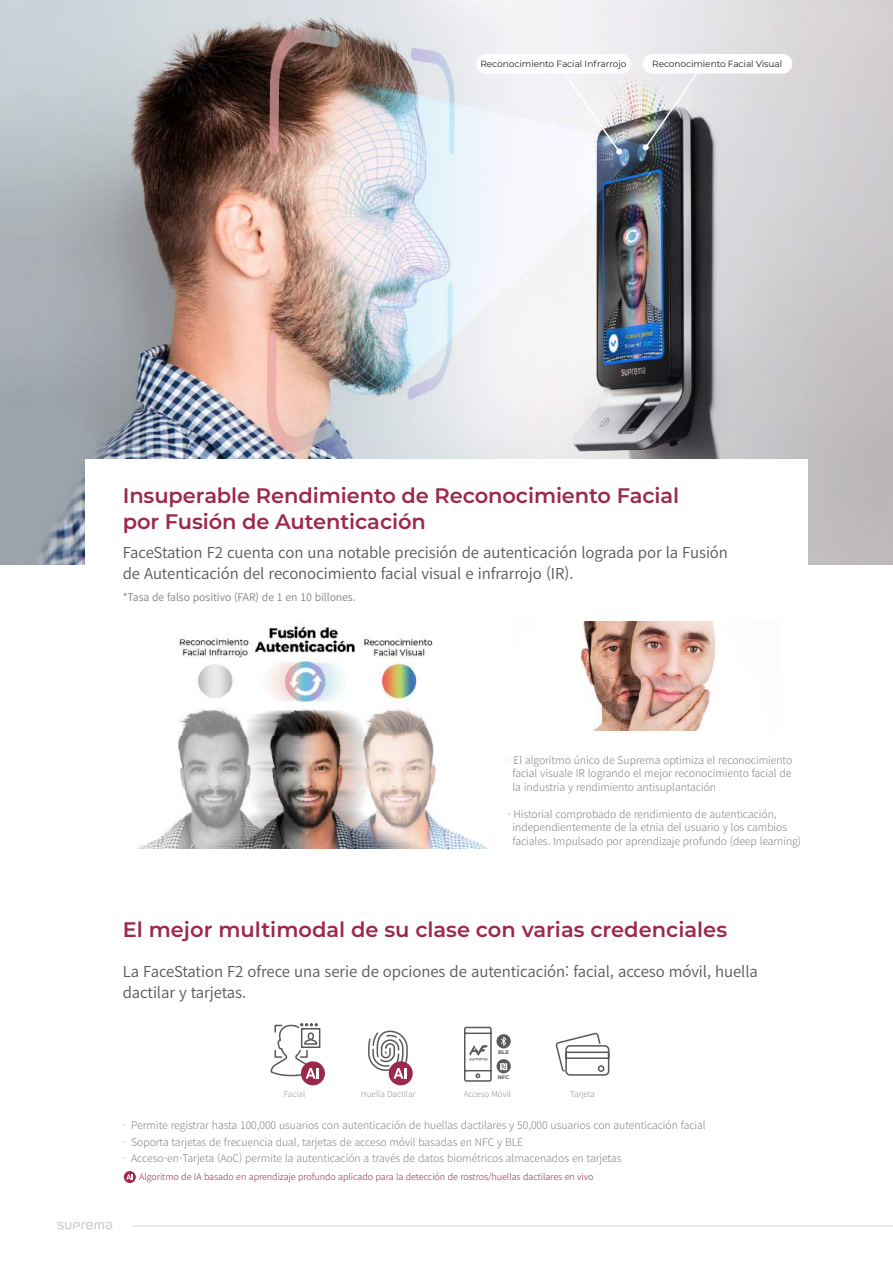
<style>
.page{position:relative;width:893px;height:1263px;background:#fff}
.page>*{position:absolute;margin:0;border:0;box-sizing:border-box;transform-origin:0 0}
.t1{font:600 21px/25.5px "Montserrat";letter-spacing:-.005em;color:#9c2949}
.t2{font:600 15px/21px "Noto Sans CJ Kkr";letter-spacing:-.005em;color:#57585a}
.t3{font:300 10.5px/13.5px "Noto Sans CJ Kkr";letter-spacing:-.005em;color:#808285}
.t4{font:600 10.5px "Noto Sans CJ Kkr";letter-spacing:-.005em;color:#808285}
.t5{font:300 9px "Noto Sans CJ Kkr";letter-spacing:-.005em;color:#9c2949}
.t6{font:9px "Montserrat";letter-spacing:-.01em;color:#231f20}
.t7{font:300 8.25px "Noto Sans CJ Kkr";letter-spacing:-.005em;color:#939598}
.t8{font:700 5.25px "Montserrat";color:#57585a}
</style>
<div class="page">
<img style="left:0;top:0;width:893px;height:564px">
<div style="left:85px;top:459px;width:723px;height:264px;background:#fff"></div>
<img style="left:574px;top:622px;width:142px;height:109px">
<div style="left:476px;top:54px;width:155px;height:20px;background:#fff;border-radius:10px"></div>
<div style="left:643px;top:54px;width:149px;height:20px;background:#fff;border-radius:10px"></div>
<svg style="left:560px;top:74px;width:62px;height:81px"></svg>
<img style="left:643px;top:68px;width:58px;height:82px">
<svg style="left:555px;top:1032px;width:55px;height:44px"></svg>
<hr style="left:133px;top:1226px;width:760px;height:1px;background:#d1d2d4">
<svg style="left:58px;top:1222px;width:54px;height:7px"></svg>
<img style="left:136px;top:624px;width:353px;height:225px">
<div style="left:497px;top:1034px;width:14px;height:14px;background:#57585a;border-radius:50%"></div>
<svg style="left:497px;top:1059px;width:14px;height:14px"></svg>
<svg style="left:501px;top:1036px;width:5px;height:10px"></svg>
<svg style="left:500px;top:1063px;width:7px;height:7px"></svg>
<svg style="left:464px;top:1026px;width:28px;height:56px"></svg>
<div style="left:301px;top:1061px;width:24px;height:24px;background:#9c2949;border-radius:50%"></div>
<svg style="left:270px;top:1023px;width:51px;height:55px"></svg>
<div style="left:389px;top:1061px;width:24px;height:24px;background:#9c2949;border-radius:50%"></div>
<svg style="left:368px;top:1030px;width:41px;height:48px"></svg>
<div style="left:124px;top:1171px;width:12px;height:12px;background:#9c2949;border-radius:50%"></div>
<svg style="left:126px;top:1174px;width:7px;height:6px"></svg>
<p class="t6" style="left:480px;top:58px;width:148px">Reconocimiento Facial Infrarrojo</p>
<p class="t6" style="left:652px;top:58px;width:131px">Reconocimiento Facial Visual</p>
<h1 class="t1" style="left:123px;top:482px;width:558px">Insuperable Rendimiento de Reconocimiento Facial por Fusión de Autenticación</h1>
<h2 class="t2" style="left:123px;top:542px;width:607px">FaceStation F2 cuenta con una notable precisión de autenticación lograda por la Fusión de Autenticación del reconocimiento facial visual e infrarrojo (IR).</h2>
<p class="t4" style="left:123px;top:591px;width:234px">*Tasa de falso positivo (FAR) de 1 en 10 billones.</p>
<p class="t3" style="left:513px;top:753px;width:281px;text-align:justify;text-indent:-9px">ㆍEl algoritmo único de Suprema optimiza el reconocimiento facial visuale IR logrando el mejor reconocimiento facial de la industria y rendimiento antisuplantación</p>
<p class="t3" style="left:513px;top:807px;width:290px;text-indent:-9px">ㆍHistorial comprobado de rendimiento de autenticación, independientemente de la etnia del usuario y los cambios faciales. Impulsado por aprendizaje profundo (deep learning)</p>
<h1 class="t1" style="left:123px;top:916px;width:606px">El mejor multimodal de su clase con varias credenciales</h1>
<h2 class="t2" style="left:123px;top:961px;width:637px">La FaceStation F2 ofrece una serie de opciones de autenticación: facial, acceso móvil, huella dactilar y tarjetas.</h2>
<p class="t8" style="left:498px;top:1048px;width:12px">BLE</p>
<p class="t8" style="left:498px;top:1073px;width:13px">NFC</p>
<p class="t7" style="left:284px;top:1089px;width:23px">Facial</p>
<p class="t7" style="left:361px;top:1089px;width:56px">Huella Dactilar</p>
<p class="t7" style="left:464px;top:1089px;width:49px">Acceso Móvil</p>
<p class="t7" style="left:570px;top:1089px;width:27px">Tarjeta</p>
<p class="t3" style="left:119px;top:1117px;width:588px;line-height:16.5px">ㆍ Permite registrar hasta 100,000 usuarios con autenticación de huellas dactilares y 50,000 usuarios con autenticación facialㆍ Soporta tarjetas de frecuencia dual, tarjetas de acceso móvil basadas en NFC y BLE<br>ㆍ Acceso-en-Tarjeta (AoC) permite la autenticación a través de datos biométricos almacenados en tarjetas</p>
<p class="t5" style="left:139px;top:1171px;width:456px">Algoritmo de IA basado en aprendizaje profundo aplicado para la detección de rostros/huellas dactilares en vivo</p>
</div>
